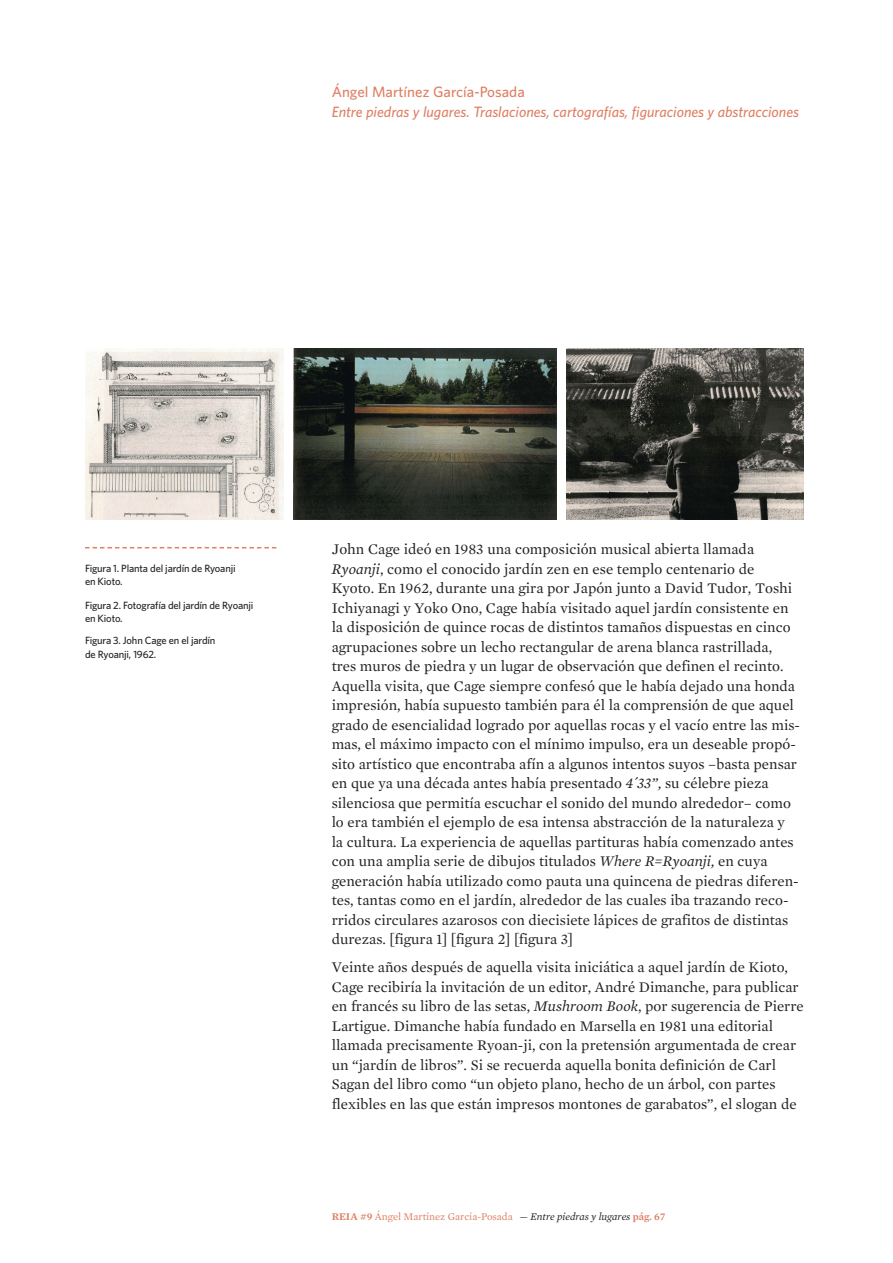
<style>
.page{position:relative;width:893px;height:1263px;background:#fff}
.page>*{position:absolute;margin:0;border:0;box-sizing:border-box;transform-origin:0 0}
.t1{font:15px/19.5px "Mercury Text G1";color:#231f20}
.t2{font:italic 500 15px "Whitney";color:#de8065}
.t3{font:500 15px "Whitney";color:#de8065}
.t4{font:500 10.5px/13.5px "Whitney";letter-spacing:-.015em;color:#231f20}
.t5{font:10.5px "Mercury Text G1";color:#de8065}
.s1{font-style:italic}
.s2{font-weight:600}
.s3{font-style:italic;color:#231f20}
</style>
<div class="page">
<img style="left:85px;top:349px;width:199px;height:170px">
<img style="left:293px;top:349px;width:263px;height:170px">
<img style="left:566px;top:349px;width:238px;height:170px">
<svg style="left:85px;top:547px;width:191px;height:1px"></svg>
<p class="t3" style="left:332px;top:82px;width:195px">Ángel Martínez García-Posada</p>
<p class="t2" style="left:332px;top:101px;width:469px">Entre piedras y lugares. Traslaciones, cartografías, figuraciones y abstracciones</p>
<p class="t4" style="left:85px;top:561px;width:152px">Figura 1. Planta del jardín de Ryoanji en Kioto.</p>
<p class="t4" style="left:85px;top:598px;width:170px">Figura 2. Fotografía del jardín de Ryoanji en Kioto.</p>
<p class="t4" style="left:85px;top:633px;width:132px">Figura 3. John Cage en el jardín de Ryoanji, 1962.</p>
<p class="t1" style="left:332px;top:539px;width:470px">John Cage ideó en 1983 una composición musical abierta llamada <span class="s1">Ryoanji</span>, como el conocido jardín zen en ese templo centenario de Kyoto. En 1962, durante una gira por Japón junto a David Tudor, Toshi Ichiyanagi y Yoko Ono, Cage había visitado aquel jardín consistente en la disposición de quince rocas de distintos tamaños dispuestas en cinco agrupaciones sobre un lecho rectangular de arena blanca rastrillada, tres muros de piedra y un lugar de observación que definen el recinto.<br>Aquella visita, que Cage siempre confesó que le había dejado una honda impresión, había supuesto también para él la comprensión de que aquel grado de esencialidad logrado por aquellas rocas y el vacío entre las mis&shy;mas, el máximo impacto con el mínimo impulso, era un deseable propó&shy;sito artístico que encontraba afín a algunos intentos suyos –basta pensar en que ya una década antes había presentado <span class="s1">4´33”,</span> su célebre pieza silenciosa que permitía escuchar el sonido del mundo alrededor– como lo era también el ejemplo de esa intensa abstracción de la naturaleza y la cultura. La experiencia de aquellas partituras había comenzado antes con una amplia serie de dibujos titulados <span class="s1">Where R=Ryoanji,</span> en cuya generación había utilizado como pauta una quincena de piedras diferen&shy;tes, tantas como en el jardín, alrededor de las cuales iba trazando reco&shy;rridos circulares azarosos con diecisiete lápices de grafitos de distintas durezas. [figura 1] [figura 2] [figura 3]</p>
<p class="t1" style="left:332px;top:957px;width:473px">Veinte años después de aquella visita iniciática a aquel jardín de Kioto, Cage recibiría la invitación de un editor, André Dimanche, para publicar en francés su libro de las setas, <span class="s1">Mushroom Book</span>, por sugerencia de Pierre Lartigue. Dimanche había fundado en Marsella en 1981 una editorial llamada precisamente Ryoan-ji, con la pretensión argumentada de crear un “jardín de libros”. Si se recuerda aquella bonita definición de Carl Sagan del libro como “un objeto plano, hecho de un árbol, con partes flexibles en las que están impresos montones de garabatos”, el slogan de</p>
<p class="t5" style="left:332px;top:1210px;width:335px"><span class="s2">REIA #9</span> Ángel Martínez García-Posada <span class="s3">— Entre piedras y lugares</span> <span class="s2">pág. 67</span></p>
</div>
